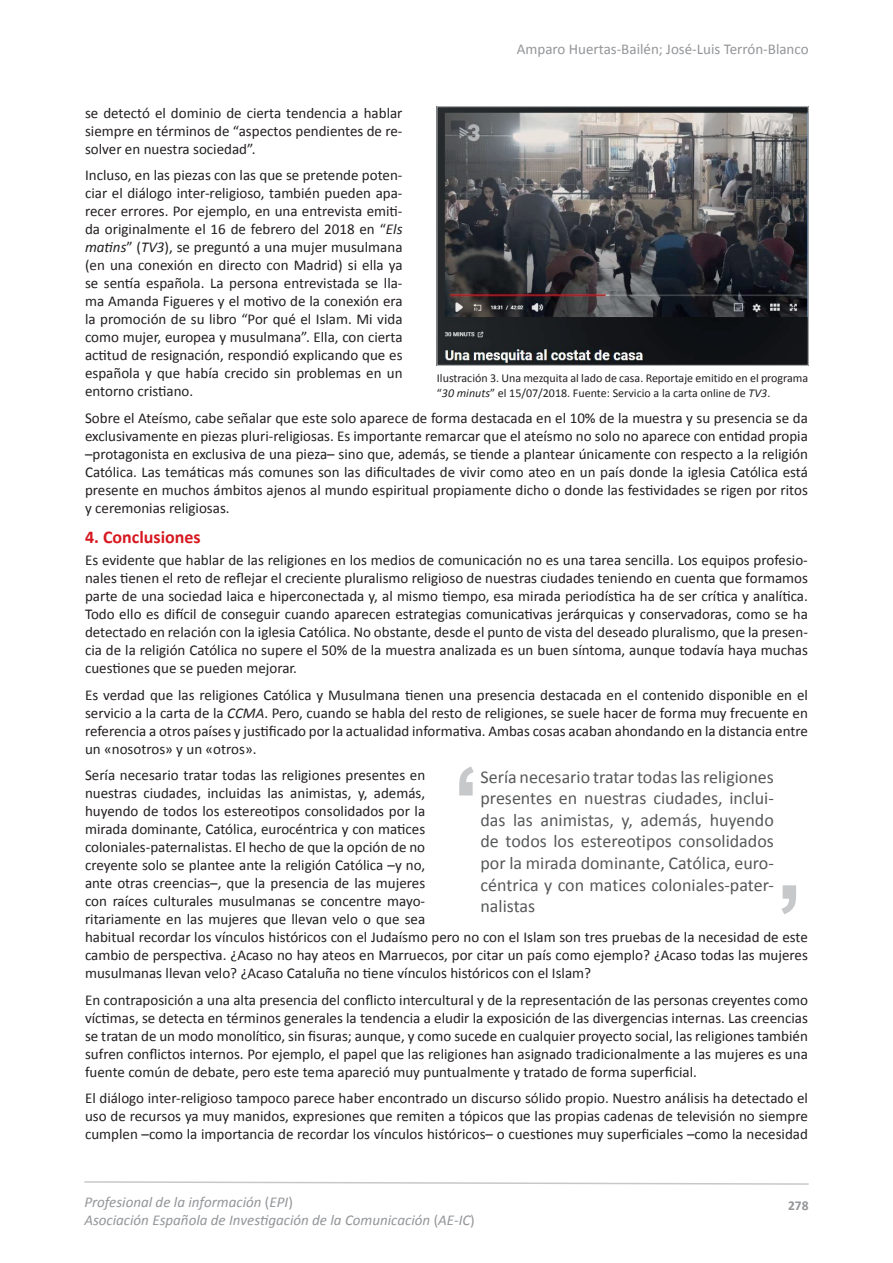
<style>
.page{position:relative;width:893px;height:1263px;background:#fff}
.page>*{position:absolute;margin:0;border:0;box-sizing:border-box;transform-origin:0 0}
.t1{font:18px/21.6px "Calibri";color:#57585a;text-align:justify}
.t2{font:700 18px "Calibri";color:#d7171f}
.t3{font:15px/18px "Calibri";color:#231f20;text-align:justify}
.t4{font:italic 15px "Calibri";color:#939598}
.t5{font:15px "Calibri";color:#939598}
.t6{font:700 13.5px "Calibri";color:#939598}
.t7{font:12px/14.4px "Calibri";color:#231f20}
.s1{font-style:italic}
.s2{font-style:normal}
</style>
<div class="page">
<svg style="left:84px;top:1181px;width:725px;height:4px"></svg>
<img style="left:439px;top:108px;width:368px;height:256px">
<div style="left:437px;top:106px;width:372px;height:260px;border:1px solid #c7c8ca"></div>
<svg style="left:782px;top:885px;width:14px;height:29px"></svg>
<svg style="left:459px;top:766px;width:15px;height:29px"></svg>
<p class="t5" style="left:517px;top:39px;width:293px">Amparo Huertas-Bailén; José-Luis Terrón-Blanco</p>
<p class="t3" style="left:85px;top:103px;width:319px">se detectó el dominio de cierta tendencia a hablar siempre en términos de “aspectos pendientes de re&shy;solver en nuestra sociedad”.</p>
<p class="t3" style="left:85px;top:165px;width:319px">Incluso, en las piezas con las que se pretende poten&shy;ciar el diálogo inter-religioso, también pueden apa&shy;recer errores. Por ejemplo, en una entrevista emiti&shy;da originalmente el 16 de febrero del 2018 en “<span class="s1">Els matins</span>” (<span class="s1">TV3</span>), se preguntó a una mujer musulmana (en una conexión en directo con Madrid) si ella ya se sentía española. La persona entrevistada se lla&shy;ma Amanda Figueres y el motivo de la conexión era la promoción de su libro “Por qué el Islam. Mi vida como mujer, europea y musulmana”. Ella, con cierta actitud de resignación, respondió explicando que es española y que había crecido sin problemas en un entorno cristiano.</p>
<p class="t3" style="left:85px;top:408px;width:724px">Sobre el Ateísmo, cabe señalar que este solo aparece de forma destacada en el 10% de la muestra y su presencia se da exclusivamente en piezas pluri-religiosas. Es importante remarcar que el ateísmo no solo no aparece con entidad propia –protagonista en exclusiva de una pieza– sino que, además, se tiende a plantear únicamente con respecto a la religión Católica. Las temáticas más comunes son las dificultades de vivir como ateo en un país donde la iglesia Católica está presente en muchos ámbitos ajenos al mundo espiritual propiamente dicho o donde las festividades se rigen por ritos y ceremonias religiosas.</p>
<p class="t2" style="left:85px;top:526px;width:117px">4. Conclusiones</p>
<p class="t3" style="left:85px;top:550px;width:724px">Es evidente que hablar de las religiones en los medios de comunicación no es una tarea sencilla. Los equipos profesio&shy;nales tienen el reto de reflejar el creciente pluralismo religioso de nuestras ciudades teniendo en cuenta que formamos parte de una sociedad laica e hiperconectada y, al mismo tiempo, esa mirada periodística ha de ser crítica y analítica.<br>Todo ello es difícil de conseguir cuando aparecen estrategias comunicativas jerárquicas y conservadoras, como se ha detectado en relación con la iglesia Católica. No obstante, desde el punto de vista del deseado pluralismo, que la presen&shy;cia de la religión Católica no supere el 50% de la muestra analizada es un buen síntoma, aunque todavía haya muchas cuestiones que se pueden mejorar.</p>
<p class="t3" style="left:85px;top:685px;width:724px">Es verdad que las religiones Católica y Musulmana tienen una presencia destacada en el contenido disponible en el servicio a la carta de la <span class="s1">CCMA</span>. Pero, cuando se habla del resto de religiones, se suele hacer de forma muy frecuente en referencia a otros países y justificado por la actualidad informativa. Ambas cosas acaban ahondando en la distancia entre un «nosotros» y un «otros».</p>
<p class="t3" style="left:85px;top:765px;width:724px;text-align:left">Sería necesario tratar todas las religiones presentes en<br>nuestras ciudades, incluidas las animistas, y, además,<br>huyendo de todos los estereotipos consolidados por la<br>mirada dominante, Católica, eurocéntrica y con matices<br>coloniales-paternalistas. El hecho de que la opción de no<br>creyente solo se plantee ante la religión Católica –y no,<br>ante otras creencias–, que la presencia de las mujeres<br>con raíces culturales musulmanas se concentre mayo-<br>ritariamente en las mujeres que llevan velo o que sea<br>habitual recordar los vínculos históricos con el Judaísmo pero no con el Islam son tres pruebas de la necesidad de este cambio de perspectiva. ¿Acaso no hay ateos en Marruecos, por citar un país como ejemplo? ¿Acaso todas las mujeres musulmanas llevan velo? ¿Acaso Cataluña no tiene vínculos históricos con el Islam?</p>
<p class="t3" style="left:85px;top:990px;width:724px">En contraposición a una alta presencia del conflicto intercultural y de la representación de las personas creyentes como víctimas, se detecta en términos generales la tendencia a eludir la exposición de las divergencias internas. Las creencias se tratan de un modo monolítico, sin fisuras; aunque, y como sucede en cualquier proyecto social, las religiones también sufren conflictos internos. Por ejemplo, el papel que las religiones han asignado tradicionalmente a las mujeres es una fuente común de debate, pero este tema apareció muy puntualmente y tratado de forma superficial.</p>
<p class="t3" style="left:85px;top:1088px;width:724px">El diálogo inter-religioso tampoco parece haber encontrado un discurso sólido propio. Nuestro análisis ha detectado el uso de recursos ya muy manidos, expresiones que remiten a tópicos que las propias cadenas de televisión no siempre cumplen –como la importancia de recordar los vínculos históricos– o cuestiones muy superficiales –como la necesidad</p>
<p class="t7" style="left:437px;top:370px;width:373px">Ilustración 3. Una mezquita al lado de casa. Reportaje emitido en el programa “<span class="s1">30 minuts</span>” el 15/07/2018. Fuente: Servicio a la carta online de <span class="s1">TV3</span>.</p>
<p class="t1" style="left:480px;top:765px;width:295px">Sería necesario tratar todas las religiones presentes en nuestras ciudades, inclui&shy;das las animistas, y, además, huyendo de todos los estereotipos consolidados por la mirada dominante, Católica, euro&shy;céntrica y con matices coloniales-pater&shy;nalistas</p>
<p class="t4" style="left:84px;top:1193px;width:210px">Profesional de la información <span class="s2">(</span>EPI<span class="s2">)</span></p>
<p class="t6" style="left:788px;top:1197px;width:22px">278</p>
<p class="t4" style="left:84px;top:1211px;width:392px">Asociación Española de Investigación de la Comunicación <span class="s2">(</span>AE-IC<span class="s2">)</span></p>
</div>
